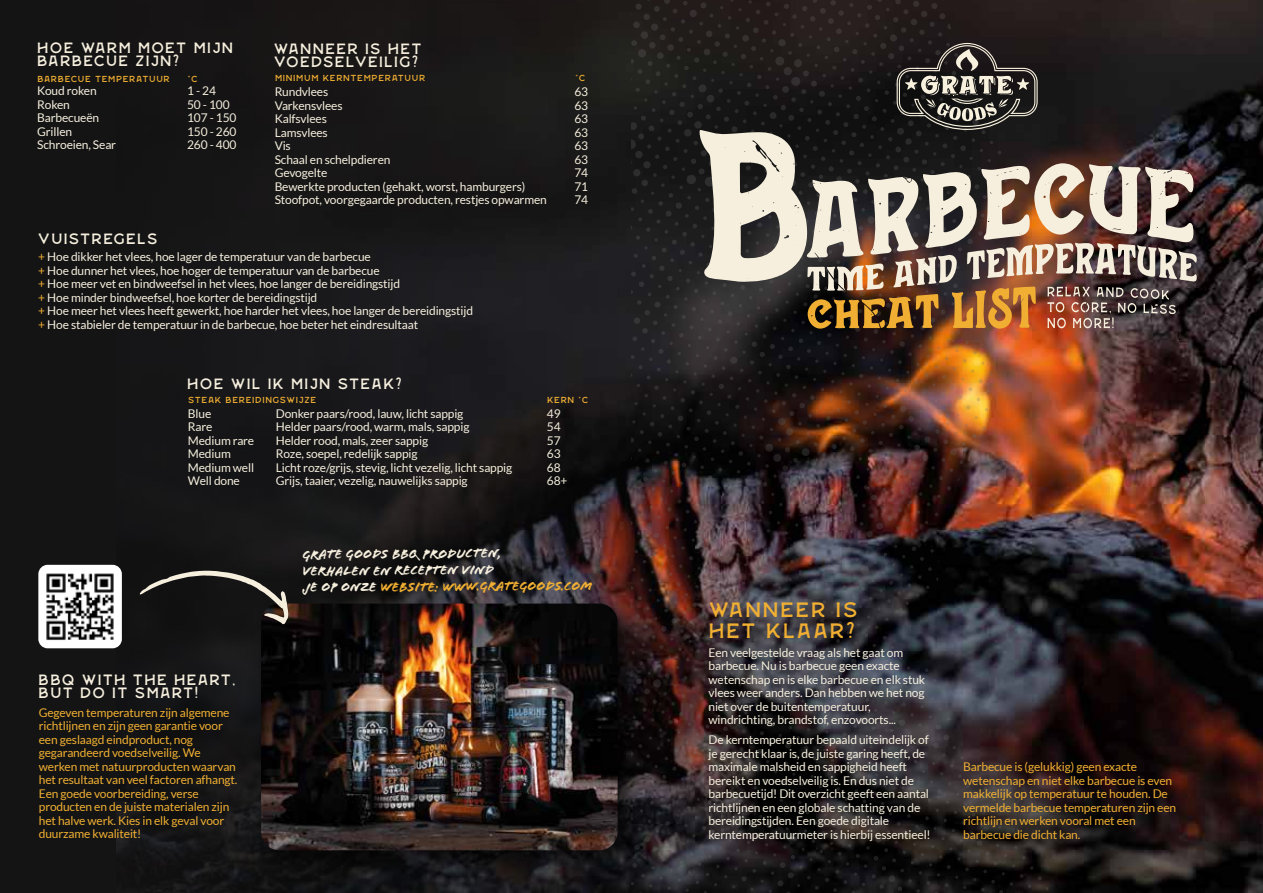
<style>
.page{position:relative;width:1263px;height:893px;background:#fff}
.page>*{position:absolute;margin:0;border:0;box-sizing:border-box;transform-origin:0 0}
.t1{font:20.85px/20.9px "Stranger Wide";color:#f0af32}
.t2{font:15px/13.5px "Stranger Wide";color:#f6efdd}
.t3{font:13.8px/16.2px "Flood Std";color:#f6efdd}
.t4{font:12px/13.5px "Lato";letter-spacing:-.01em;color:#f6efdd}
.t5{font:12px/13.5px "Lato";letter-spacing:-.01em;color:#f0af32}
.t6{font:8.7px "Stranger Wide";color:#f0af31}
.t7{font:8.7px "Stranger Wide";color:#f0af32}
.s1{color:#f0af33}
.s2{color:#f0af32}
</style>
<div class="page">
<img style="left:1197px;top:0;width:66px;height:893px">
<svg style="left:0;top:0;width:631px;height:893px;background:#171618"></svg>
<div style="left:38px;top:565px;width:84px;height:83px;background:#fff;border-radius:9px"></div>
<img style="left:631px;top:0;width:566px;height:893px">
<img style="left:46px;top:573px;width:68px;height:68px">
<img style="left:249px;top:591px;width:402px;height:293px">
<img style="left:261px;top:604px;width:357px;height:246px">
<svg style="left:139px;top:571px;width:149px;height:53px;background:#2e2c2b"></svg>
<p class="t2" style="left:36px;top:41px;width:199px">HOE WARM MOET MIJN<br>BARBECUE ZIJN?</p>
<p class="t2" style="left:273px;top:42px;width:151px">WANNEER IS HET<br>VOEDSELVEILIG?</p>
<p class="t6" style="left:37px;top:74px;width:134px">BARBECUE TEMPERATUUR</p>
<p class="t6" style="left:275px;top:73px;width:152px">MINIMUM KERNTEMPERATUUR</p>
<p class="t6" style="left:575px;top:73px;width:12px">°C</p>
<p class="t6" style="left:187px;top:74px;width:12px">°C</p>
<p class="t4" style="left:37px;top:84px;width:80px">Koud roken<br>Roken<br>Barbecueën<br>Grillen<br>Schroeien, Sear</p>
<p class="t4" style="left:187px;top:84px;width:51px">1 - 24<br>50 - 100<br>107 - 150<br>150 - 260<br>260 - 400</p>
<p class="t2" style="left:37px;top:232px;width:122px">VUISTREGELS</p>
<p class="t4" style="left:275px;top:85px;width:274px">Rundvlees<br>Varkensvlees<br>Kalfsvlees<br>Lamsvlees<br>Vis<br>Schaal en schelpdieren<br>Gevogelte<br>Bewerkte producten (gehakt, worst, hamburgers)<br>Stoofpot, voorgegaarde producten, restjes opwarmen</p>
<p class="t4" style="left:574px;top:85px;width:15px;text-align:justify">63<br>63<br>63<br>63<br>63<br>63<br>74<br>71<br>74</p>
<p class="t4" style="left:38px;top:250px;width:436px"><span class="s1">+</span> Hoe dikker het vlees, hoe lager de temperatuur van de barbecue<br><span class="s2">+</span> Hoe dunner het vlees, hoe hoger de temperatuur van de barbecue<br><span class="s2">+</span> Hoe meer vet en bindweefsel in het vlees, hoe langer de bereidingstijd<br><span class="s2">+</span> Hoe minder bindweefsel, hoe korter de bereidingstijd<br><span class="s2">+</span> Hoe meer het vlees heeft gewerkt, hoe harder het vlees, hoe langer de bereidingstijd <span class="s2">+</span> Hoe stabieler de temperatuur in de barbecue, hoe beter het eindresultaat</p>
<p class="t2" style="left:187px;top:377px;width:218px">HOE WIL IK MIJN STEAK?</p>
<p class="t7" style="left:188px;top:395px;width:130px">STEAK BEREIDINGSWIJZE</p>
<p class="t7" style="left:547px;top:395px;width:43px">KERN °C</p>
<p class="t4" style="left:188px;top:406px;width:68px">Blue<br>Rare<br>Medium rare<br>Medium<br>Medium well<br>Well done</p>
<p class="t4" style="left:276px;top:406px;width:238px">Donker paars/rood, lauw, licht sappig<br>Helder paars/rood, warm, mals, sappig<br>Helder rood, mals, zeer sappig<br>Roze, soepel, redelijk sappig<br>Licht roze/grijs, stevig, licht vezelig, licht sappig Grijs, taaier, vezelig, nauwelijks sappig</p>
<p class="t4" style="left:547px;top:406px;width:22px">49<br>54<br>57<br>63<br>68<br>68+</p>
<p class="t2" style="left:38px;top:673px;width:200px">BBQ WITH THE HEART,<br>BUT DO IT SMART!</p>
<p class="t5" style="left:39px;top:706px;width:200px">Gegeven temperaturen zijn algemene richtlijnen en zijn geen garantie voor een geslaagd eindproduct, nog gegarandeerd voedselveilig. We werken met natuurproducten waarvan het resultaat van veel factoren afhangt.<br>Een goede voorbereiding, verse producten en de juiste materialen zijn het halve werk. Kies in elk geval voor duurzame kwaliteit!</p>
<p class="t3" style="left:302px;top:546px;width:291px">grate goods bbq producten,<br>verhalen en recepten vind<br>je op onze <span class="s2">website: www.grategoods.com</span></p>
<h1 class="t1" style="left:708px;top:600px;width:152px">WANNEER IS<br>HET KLAAR?</h1>
<p class="t4" style="left:708px;top:646px;width:218px">Een veelgestelde vraag als het gaat om barbecue. Nu is barbecue geen exacte wetenschap en is elke barbecue en elk stuk vlees weer anders. Dan hebben we het nog niet over de buitentemperatuur, windrichting, brandstof, enzovoorts...</p>
<p class="t4" style="left:708px;top:733px;width:224px">De kerntemperatuur bepaald uiteindelijk of je gerecht klaar is, de juiste garing heeft, de maximale malsheid en sappigheid heeft bereikt en voedselveilig is. En dus niet de barbecuetijd! Dit overzicht geeft een aantal richtlijnen en een globale schatting van de bereidingstijden. Een goede digitale kerntemperatuurmeter is hierbij essentieel!</p>
<p class="t5" style="left:963px;top:760px;width:215px">Barbecue is (gelukkig) geen exacte wetenschap en niet elke barbecue is even makkelijk op temperatuur te houden. De vermelde barbecue temperaturen zijn een richtlijn en werken vooral met een barbecue die dicht kan.</p>
</div>
